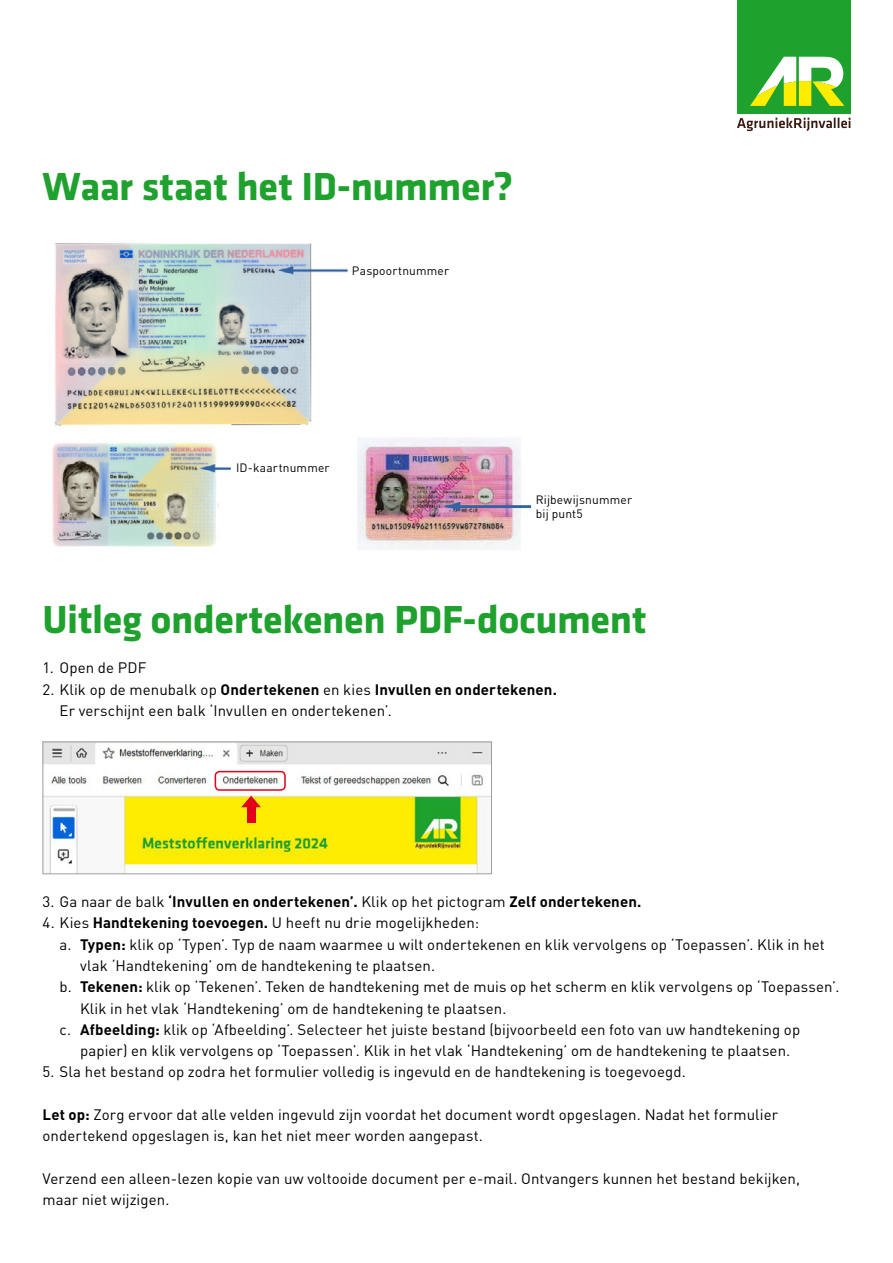
<style>
.page{position:relative;width:893px;height:1263px;background:#fff}
.page>*{position:absolute;margin:0;border:0;box-sizing:border-box;transform-origin:0 0}
.t1{font:700 40.5px "Klavika";letter-spacing:-.01em;color:#1fa12e}
.t2{font:15px/21.3px "DIN";letter-spacing:.005em;color:#000}
.t3{font:700 15px "DIN";letter-spacing:.005em;color:#000}
.t4{font:12px/13.5px "DIN";letter-spacing:.015em;color:#000}
.s1{font-weight:700}
.s2{font-weight:400}
</style>
<div class="page">
<div style="left:737px;top:0;width:113px;height:113px;background:#1fa12e"></div>
<svg style="left:750px;top:57px;width:94px;height:49px"></svg>
<svg style="left:737px;top:118px;width:113px;height:13px"></svg>
<img style="left:45px;top:743px;width:445px;height:129px">
<div style="left:43px;top:741px;width:449px;height:133px;border:1px solid #9c9e9f"></div>
<img style="left:52px;top:243px;width:296px;height:304px">
<div style="left:236px;top:460px;width:149px;height:16px;background:#fff"></div>
<img style="left:357px;top:437px;width:173px;height:113px">
<div style="left:247px;top:804px;width:8px;height:19px;background:#e2001a"></div>
<svg style="left:241px;top:796px;width:20px;height:11px"></svg>
<div style="left:215px;top:771px;width:71px;height:20px;border:2px solid #e2001a;border-radius:4px"></div>
<h1 class="t1" style="left:43px;top:165px;width:472px">Waar staat het ID-nummer?</h1>
<p class="t4" style="left:352px;top:264px;width:99px">Paspoortnummer</p>
<p class="t4" style="left:236px;top:461px;width:95px">ID-kaartnummer</p>
<p class="t4" style="left:536px;top:493px;width:98px">Rijbewijsnummer bij punt5</p>
<h1 class="t1" style="left:43px;top:598px;width:606px">Uitleg ondertekenen PDF-document</h1>
<p class="t2" style="left:43px;top:657px;width:105px">1. Open de PDF</p>
<p class="t2" style="left:60px;top:678px;width:499px;text-indent:-17px">2. Klik op de menubalk op <span class="s1">Ondertekenen</span> en kies <span class="s1">Invullen en ondertekenen.<br></span>Er verschijnt een balk ‘Invullen en ondertekenen’.</p>
<p class="t3" style="left:43px;top:892px;width:600px"><span class="s2">3. Ga naar de balk</span> ‘Invullen en ondertekenen’. <span class="s2">Klik op het pictogram</span> Zelf ondertekenen.</p>
<p class="t2" style="left:43px;top:912px;width:438px">4. Kies <span class="s1">Handtekening toevoegen.</span> U heeft nu drie mogelijkheden:</p>
<p class="t2" style="left:60px;top:933px;width:767px">a. <span class="s1">Typen:</span> klik op ‘Typen’. Typ de naam waarmee u wilt ondertekenen en klik vervolgens op ‘Toepassen’. Klik in het</p>
<p class="t2" style="left:80px;top:955px;width:357px">vlak ‘Handtekening’ om de handtekening te plaatsen.</p>
<p class="t2" style="left:60px;top:976px;width:781px">b. <span class="s1">Tekenen:</span> klik op ‘Tekenen’. Teken de handtekening met de muis op het scherm en klik vervolgens op ‘Toepassen’.</p>
<p class="t2" style="left:80px;top:997px;width:428px">Klik in het vlak ‘Handtekening’ om de handtekening te plaatsen.</p>
<p class="t2" style="left:60px;top:1018px;width:742px">c. <span class="s1">Afbeelding:</span> klik op ‘Afbeelding’. Selecteer het juiste bestand (bijvoorbeeld een foto van uw handtekening op</p>
<p class="t2" style="left:80px;top:1040px;width:712px">papier) en klik vervolgens op ‘Toepassen’. Klik in het vlak ‘Handtekening’ om de handtekening te plaatsen.</p>
<p class="t2" style="left:43px;top:1061px;width:645px">5. Sla het bestand op zodra het formulier volledig is ingevuld en de handtekening is toegevoegd.</p>
<p class="t2" style="left:43px;top:1103px;width:737px"><span class="s1">Let op:</span> Zorg ervoor dat alle velden ingevuld zijn voordat het document wordt opgeslagen. Nadat het formulier ondertekend opgeslagen is, kan het niet meer worden aangepast.</p>
<p class="t2" style="left:43px;top:1167px;width:759px">Verzend een alleen-lezen kopie van uw voltooide document per e-mail. Ontvangers kunnen het bestand bekijken, maar niet wijzigen.</p>
</div>
